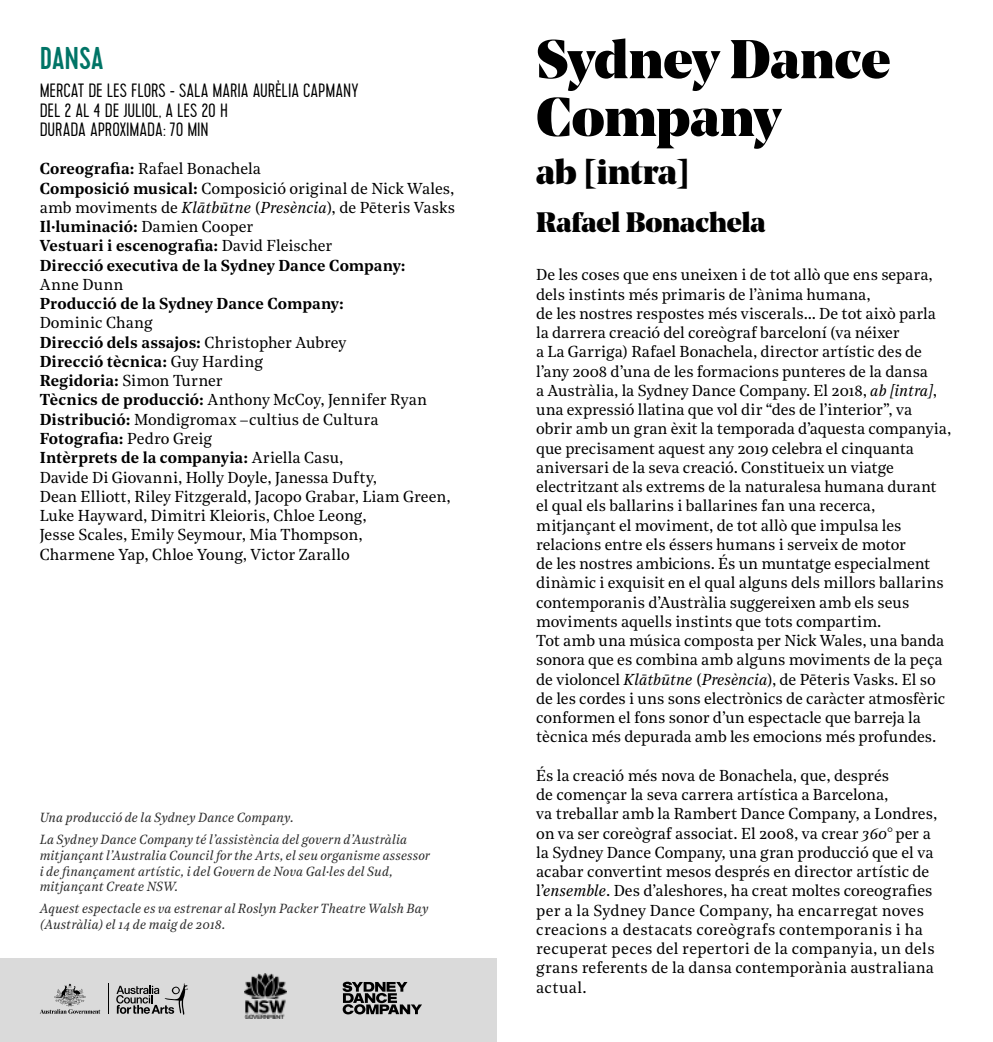
<style>
.page{position:relative;width:993px;height:1042px;background:#fff}
.page>*{position:absolute;margin:0;border:0;box-sizing:border-box;transform-origin:0 0}
.t1{font:900 54.25px/57.8px "Noe Display";color:#000}
.t2{font:900 35px "Noe Display";color:#000}
.t3{font:500 31.5px "Cervo";color:#007466}
.t4{font:900 28px "Noe Display";color:#000}
.t5{font:300 19.25px/19.2px "Cervo";letter-spacing:-.005em;color:#000}
.t6{font:15.75px/19.2px "Noe Text";color:#000}
.t7{font:600 15.75px/19.2px "Noe Text";letter-spacing:.005em;color:#000}
.t8{font:15.75px "Noe Text";letter-spacing:.02em;color:#000}
.t9{font:italic 13.12px/15.8px "Noe Text";letter-spacing:.005em;color:#2e2e2e}
.s1{font-weight:400}
.s2{font-weight:400;font-style:italic}
.s3{font-weight:600}
.s4{font-style:italic}
</style>
<div class="page">
<div style="left:0;top:958px;width:496px;height:84px;background:#dadada"></div>
<svg style="left:342px;top:981px;width:80px;height:33px"></svg>
<img style="left:244px;top:973px;width:42px;height:45px">
<svg style="left:40px;top:983px;width:60px;height:30px"></svg>
<hr style="left:108px;top:983px;width:1px;height:30px;background:#000">
<svg style="left:116px;top:983px;width:72px;height:32px"></svg>
<h3 class="t3" style="left:40px;top:39px;width:66px">DANSA</h3>
<p class="t5" style="left:40px;top:82px;width:320px">MERCAT DE LES FLORS - SALA MARIA AURÈLIA CAPMANY<br>DEL 2 AL 4 DE JULIOL, A LES 20 H<br>DURADA APROXIMADA: 70 MIN</p>
<p class="t7" style="left:40px;top:158px;width:417px">Coreografia: <span class="s1">Rafael Bonachela<br></span>Composició musical: <span class="s1">Composició original de Nick Wales, amb moviments de</span> <span class="s2">Klātbūtne</span> <span class="s1">(</span><span class="s2">Presència</span><span class="s1">), de Pēteris Vasks </span>Il·luminació: <span class="s1">Damien Cooper<br></span>Vestuari i escenografia: <span class="s1">David Fleischer<br></span>Direcció executiva de la Sydney Dance Company:</p>
<p class="t8" style="left:40px;top:273px;width:85px">Anne Dunn</p>
<p class="t7" style="left:40px;top:293px;width:305px">Producció de la Sydney Dance Company:</p>
<p class="t6" style="left:40px;top:312px;width:412px">Dominic Chang<br><span class="s3">Direcció dels assajos:</span> Christopher Aubrey<br><span class="s3">Direcció tècnica:</span> Guy Harding<br><span class="s3">Regidoria:</span> Simon Turner<br><span class="s3">Tècnics de producció:</span> Anthony McCoy, Jennifer Ryan <span class="s3">Distribució:</span> Mondigromax –cultius de Cultura <span class="s3">Fotografia:</span> Pedro Greig<br><span class="s3">Intèrprets de la companyia:</span> Ariella Casu,<br>Davide Di Giovanni, Holly Doyle, Janessa Dufty,<br>Dean Elliott, Riley Fitzgerald, Jacopo Grabar, Liam Green, Luke Hayward, Dimitri Kleioris, Chloe Leong,<br>Jesse Scales, Emily Seymour, Mia Thompson,<br>Charmene Yap, Chloe Young, Victor Zarallo</p>
<p class="t9" style="left:40px;top:806px;width:369px;line-height:21.7px">Una producció de la Sydney Dance Company.<br>La Sydney Dance Company té l’assistència del govern d’Austràlia</p>
<p class="t9" style="left:40px;top:847px;width:392px">mitjançant l’Australia Council for the Arts, el seu organisme assessor i de finançament artístic, i del Govern de Nova Gal·les del Sud, mitjançant Create NSW.</p>
<p class="t9" style="left:40px;top:900px;width:390px">Aquest espectacle es va estrenar al Roslyn Packer Theatre Walsh Bay (Austràlia) el 14 de maig de 2018.</p>
<h1 class="t1" style="left:536px;top:29px;width:356px">Sydney Dance<br>Company</h1>
<h2 class="t2" style="left:536px;top:149px;width:155px">ab [intra]</h2>
<h3 class="t4" style="left:536px;top:204px;width:231px">Rafael Bonachela</h3>
<p class="t6" style="left:536px;top:264px;width:416px">De les coses que ens uneixen i de tot allò que ens separa, dels instints més primaris de l’ànima humana,<br>de les nostres respostes més viscerals... De tot això parla la darrera creació del coreògraf barceloní (va néixer<br>a La Garriga) Rafael Bonachela, director artístic des de l’any 2008 d’una de les formacions punteres de la dansa<br>a Austràlia, la Sydney Dance Company. El 2018, <span class="s4">ab [intra]</span>, una expressió llatina que vol dir “des de l’interior”, va obrir amb un gran èxit la temporada d’aquesta companyia, que precisament aquest any 2019 celebra el cinquanta aniversari de la seva creació. Constitueix un viatge electritzant als extrems de la naturalesa humana durant el qual els ballarins i ballarines fan una recerca, mitjançant el moviment, de tot allò que impulsa les relacions entre els éssers humans i serveix de motor<br>de les nostres ambicions. És un muntatge especialment dinàmic i exquisit en el qual alguns dels millors ballarins contemporanis d’Austràlia suggereixen amb els seus moviments aquells instints que tots compartim.<br>Tot amb una música composta per Nick Wales, una banda sonora que es combina amb alguns moviments de la peça de violoncel <span class="s4">Klātbūtne</span> (<span class="s4">Presència</span>), de Pēteris Vasks. El so de les cordes i uns sons electrònics de caràcter atmosfèric conformen el fons sonor d’un espectacle que barreja la tècnica més depurada amb les emocions més profundes.</p>
<p class="t6" style="left:536px;top:765px;width:402px">És la creació més nova de Bonachela, que, després<br>de començar la seva carrera artística a Barcelona,<br>va treballar amb la Rambert Dance Company, a Londres, on va ser coreògraf associat. El 2008, va crear <span class="s4">360°</span> per a la Sydney Dance Company, una gran producció que el va acabar convertint mesos després en director artístic de l’<span class="s4">ensemble</span>. Des d’aleshores, ha creat moltes coreografies per a la Sydney Dance Company, ha encarregat noves creacions a destacats coreògrafs contemporanis i ha recuperat peces del repertori de la companyia, un dels grans referents de la dansa contemporània australiana actual.</p>
</div>
